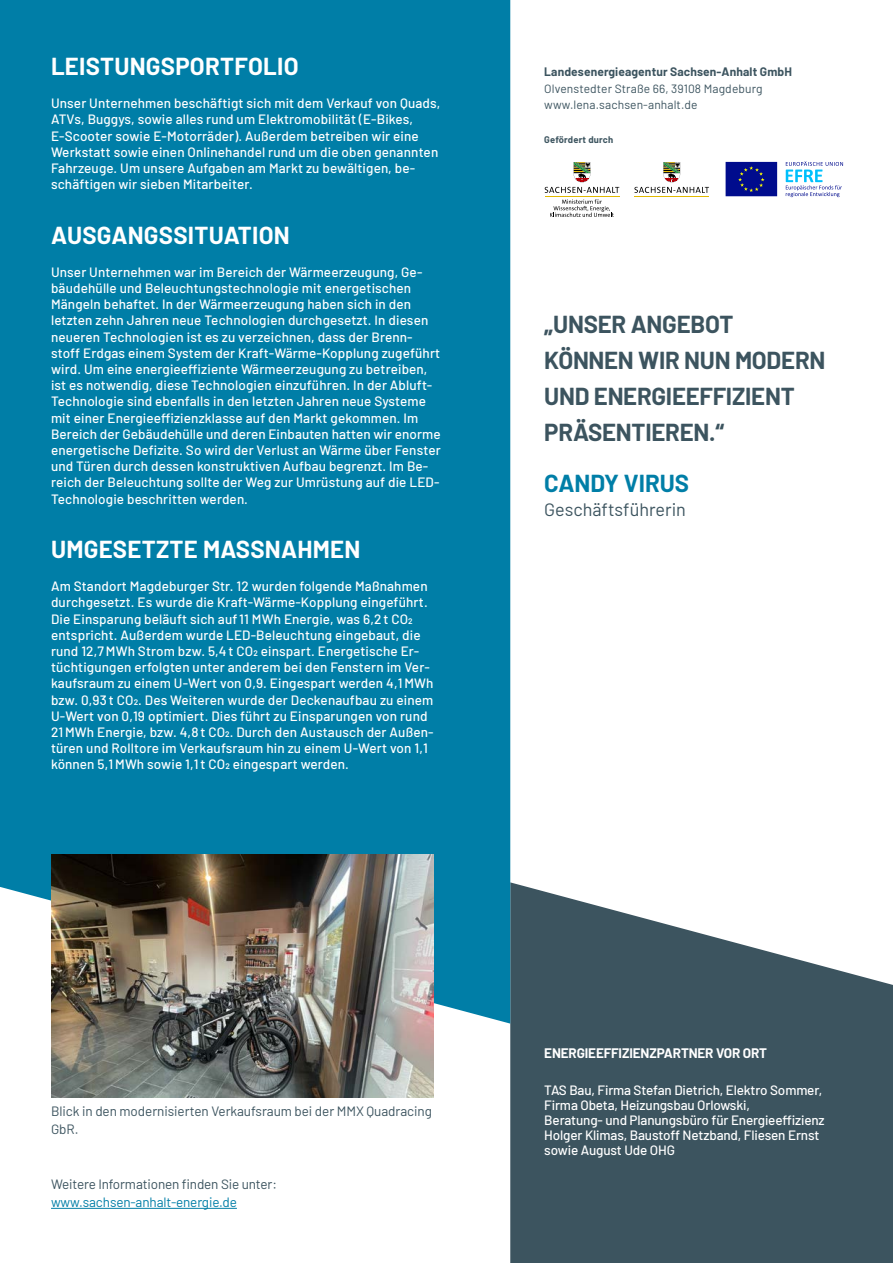
<style>
.page{position:relative;width:893px;height:1263px;background:#fff}
.page>*{position:absolute;margin:0;border:0;box-sizing:border-box;transform-origin:0 0}
.t1{font:700 24px/36px "Barlow";letter-spacing:-.01em;color:#3c545f}
.t2{font:700 24px "Barlow";letter-spacing:.01em;color:#fff}
.t3{font:700 24px "Barlow";color:#007ea7}
.t4{font:18px "Barlow";color:#3c545f}
.t5{font:500 13.5px/16.2px "Barlow";letter-spacing:.01em;color:#fff}
.t6{font:500 13.5px/15px "Barlow";letter-spacing:-.01em;color:#fff}
.t7{font:13.5px/18px "Barlow";letter-spacing:-.005em;color:#3c545f}
.t8{font:700 13.5px "Barlow";letter-spacing:-.01em;color:#fff}
.t9{font:13.5px "Barlow";letter-spacing:-.01em;color:#007ea7}
.t10{font:12px/16.5px "Barlow";letter-spacing:.01em;color:#3c545f}
.t11{font:700 12px "Barlow";letter-spacing:.01em;color:#3c545f}
.t12{font:700 9.3px "Barlow";letter-spacing:.02em;color:#3c545f}
</style>
<div class="page">
<svg style="left:510px;top:882px;width:383px;height:381px;background:#566b74"></svg>
<div style="left:0;top:0;width:510px;height:1023px;background:#007ea7"></div>
<img style="left:51px;top:855px;width:383px;height:242px">
<hr style="left:51px;top:1208px;width:186px;height:1px;background:#007ea7">
<hr style="left:545px;top:196px;width:74px;height:1px;background:#e1b900">
<svg style="left:545px;top:162px;width:74px;height:31px"></svg>
<svg style="left:550px;top:199px;width:64px;height:18px"></svg>
<hr style="left:634px;top:196px;width:75px;height:1px;background:#e1b900">
<svg style="left:634px;top:162px;width:75px;height:31px"></svg>
<div style="left:726px;top:162px;width:51px;height:34px;background:#000c8d"></div>
<svg style="left:738px;top:166px;width:27px;height:26px"></svg>
<svg style="left:786px;top:161px;width:57px;height:36px"></svg>
<h1 class="t2" style="left:51px;top:49px;width:249px">LEISTUNGSPORTFOLIO</h1>
<p class="t5" style="left:51px;top:94px;width:391px">Unser Unternehmen beschäftigt sich mit dem Verkauf von Quads, ATVs, Buggys, sowie alles rund um Elektromobilität (E-Bikes, E-Scooter sowie E-Motorräder). Außerdem betreiben wir eine Werkstatt sowie einen Onlinehandel rund um die oben genannten Fahrzeuge. Um unsere Aufgaben am Markt zu bewältigen, be&shy;schäftigen wir sieben Mitarbeiter.</p>
<h1 class="t2" style="left:51px;top:217px;width:240px">AUSGANGSSITUATION</h1>
<p class="t5" style="left:51px;top:263px;width:391px">Unser Unternehmen war im Bereich der Wärmeerzeugung, Ge&shy;bäudehülle und Beleuchtungstechnologie mit energetischen Mängeln behaftet. In der Wärmeerzeugung haben sich in den letzten zehn Jahren neue Technologien durchgesetzt. In diesen neueren Technologien ist es zu verzeichnen, dass der Brenn&shy;stoff Erdgas einem System der Kraft-Wärme-Kopplung zugeführt wird. Um eine energieeffiziente Wärmeerzeugung zu betreiben, ist es notwendig, diese Technologien einzuführen. In der Abluft-Technologie sind ebenfalls in den letzten Jahren neue Systeme mit einer Energieeffizienzklasse auf den Markt gekommen. Im Bereich der Gebäudehülle und deren Einbauten hatten wir enorme energetische Defizite. So wird der Verlust an Wärme über Fenster und Türen durch dessen konstruktiven Aufbau begrenzt. Im Be&shy;reich der Beleuchtung sollte der Weg zur Umrüstung auf die LED-Technologie beschritten werden.</p>
<h1 class="t2" style="left:51px;top:531px;width:311px">UMGESETZTE MASSNAHMEN</h1>
<p class="t5" style="left:51px;top:577px;width:384px">Am Standort Magdeburger Str. 12 wurden folgende Maßnahmen durchgesetzt. Es wurde die Kraft-Wärme-Kopplung eingeführt.<br>Die Einsparung beläuft sich auf11 MWh Energie, was 6,2 t CO2 entspricht. Außerdem wurde LED-Beleuchtung eingebaut, die rund 12,7 MWh Strom bzw. 5,4 t CO2 einspart. Energetische Er&shy;tüchtigungen erfolgten unter anderem bei den Fenstern im Ver&shy;kaufsraum zu einem U-Wert von 0,9. Eingespart werden 4,1 MWh bzw. 0,93 t CO2. Des Weiteren wurde der Deckenaufbau zu einem U-Wert von 0,19 optimiert. Dies führt zu Einsparungen von rund 21 MWh Energie, bzw. 4,8 t CO2. Durch den Austausch der Außen&shy;türen und Rolltore im Verkaufsraum hin zu einem U-Wert von 1,1 können 5,1 MWh sowie 1,1t CO2 eingespart werden.</p>
<p class="t11" style="left:544px;top:63px;width:249px">Landesenergieagentur Sachsen-Anhalt GmbH</p>
<p class="t10" style="left:544px;top:79px;width:220px">Olvenstedter Straße 66, 39108 Magdeburg www.lena.sachsen-anhalt.de</p>
<p class="t12" style="left:544px;top:133px;width:70px">Gefördert durch</p>
<h1 class="t1" style="left:544px;top:304px;width:283px">„UNSER ANGEBOT<br>KÖNNEN WIR NUN MODERN<br>UND ENERGIEEFFIZIENT<br>PRÄSENTIEREN.“</h1>
<h1 class="t3" style="left:544px;top:466px;width:146px">CANDY VIRUS</h1>
<h2 class="t4" style="left:544px;top:497px;width:143px">Geschäftsführerin</h2>
<p class="t7" style="left:51px;top:1101px;width:382px">Blick in den modernisierten Verkaufsraum bei der MMX Quadracing<br>GbR.</p>
<p class="t7" style="left:51px;top:1174px;width:227px">Weitere Informationen finden Sie unter:</p>
<p class="t9" style="left:51px;top:1193px;width:187px">www.sachsen-anhalt-energie.de</p>
<p class="t8" style="left:544px;top:1043px;width:224px">ENERGIEEFFIZIENZPARTNER VOR ORT</p>
<p class="t6" style="left:544px;top:1081px;width:282px">TAS Bau, Firma Stefan Dietrich, Elektro Sommer, Firma Obeta, Heizungsbau Orlowski,<br>Beratung- und Planungsbüro für Energieeffizienz Holger Klimas, Baustoff Netzband, Fliesen Ernst sowie August Ude OHG</p>
</div>
